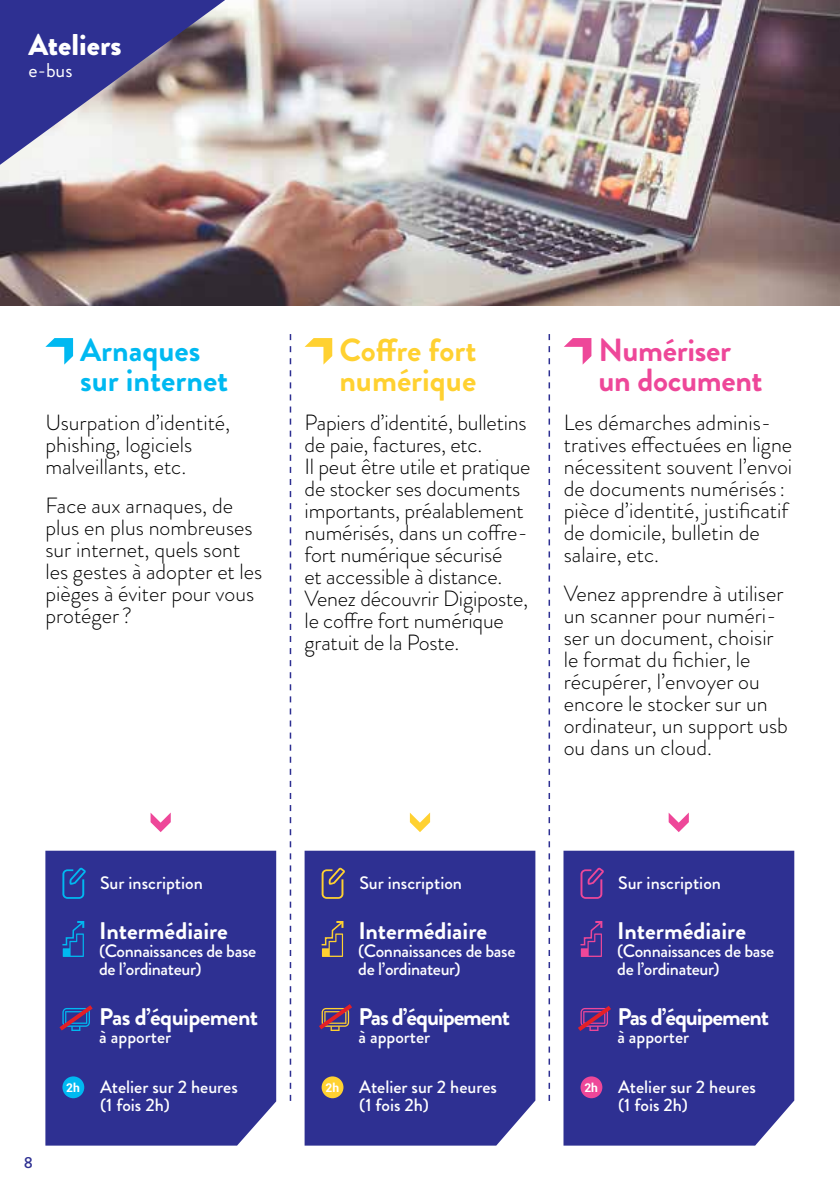
<style>
.page{position:relative;width:840px;height:1191px;background:#fff}
.page>*{position:absolute;margin:0;border:0;box-sizing:border-box;transform-origin:0 0}
.t1{font:700 32px/30px "Brandon Grotesque";color:#ffd131}
.t2{font:700 32px/30px "Brandon Grotesque";letter-spacing:-.01em;color:#ee4799}
.t3{font:700 32px/30px "Brandon Grotesque";color:#00b9f1}
.t4{font:900 30px "Brandon Grotesque";color:#fff}
.t5{font:700 24px "Brandon Grotesque";letter-spacing:-.015em;color:#fff}
.t6{font:700 24px "Brandon Grotesque";letter-spacing:-.045em;color:#fff}
.t7{font:300 22px/22px "Brandon Grotesque";color:#000}
.t8{font:20px "Brandon Grotesque";color:#fff}
.t9{font:500 18px/18px "Brandon Grotesque";color:#fff}
.t10{font:500 18px/18px "Brandon Grotesque";letter-spacing:-.02em;color:#fff}
.t11{font:500 16px "Brandon Grotesque";color:#2e3092}
.s1{font-family:"Roboto";font-weight:700;font-size:12px}
</style>
<div class="page">
<img style="left:0;top:0;width:839px;height:306px">
<svg style="left:409px;top:812px;width:21px;height:20px"></svg>
<svg style="left:668px;top:812px;width:20px;height:20px"></svg>
<hr style="left:839px;top:0;width:1px;height:306px;background:#e6e7e8">
<svg style="left:793px;top:875px;width:1px;height:227px"></svg>
<svg style="left:548px;top:334px;width:1px;height:767px"></svg>
<svg style="left:289px;top:334px;width:2px;height:767px"></svg>
<div style="left:304px;top:850px;width:231px;height:295px;background:#2e3092"></div>
<svg style="left:321px;top:867px;width:24px;height:32px"></svg>
<svg style="left:320px;top:920px;width:24px;height:37px"></svg>
<div style="left:321px;top:1076px;width:22px;height:22px;background:#ffd131;border-radius:50%"></div>
<div style="left:563px;top:850px;width:230px;height:295px;background:#2e3092"></div>
<svg style="left:580px;top:867px;width:23px;height:32px"></svg>
<svg style="left:578px;top:920px;width:25px;height:37px"></svg>
<div style="left:580px;top:1076px;width:22px;height:22px;background:#ee4799;border-radius:50%"></div>
<svg style="left:304px;top:338px;width:28px;height:26px"></svg>
<svg style="left:564px;top:338px;width:27px;height:26px"></svg>
<svg style="left:314px;top:1000px;width:42px;height:33px"></svg>
<svg style="left:0;top:0;width:225px;height:165px;background:#7a76a7"></svg>
<div style="left:45px;top:850px;width:231px;height:295px;background:#2e3092"></div>
<svg style="left:62px;top:867px;width:24px;height:32px"></svg>
<svg style="left:61px;top:920px;width:24px;height:37px"></svg>
<div style="left:62px;top:1076px;width:22px;height:22px;background:#00b9f1;border-radius:50%"></div>
<svg style="left:45px;top:338px;width:28px;height:26px"></svg>
<svg style="left:150px;top:812px;width:21px;height:20px"></svg>
<svg style="left:55px;top:1001px;width:42px;height:33px"></svg>
<svg style="left:573px;top:1002px;width:42px;height:33px"></svg>
<h2 class="t4" style="left:29px;top:24px;width:94px">Ateliers</h2>
<p class="t8" style="left:29px;top:57px;width:45px">e-bus</p>
<h1 class="t3" style="left:80px;top:335px;width:150px">Arnaques sur internet</h1>
<p class="t7" style="left:45px;top:411px;width:186px">Usurpation d’identité, phishing, logiciels malveillants, etc.</p>
<p class="t7" style="left:45px;top:494px;width:218px">Face aux arnaques, de plus en plus nombreuses sur internet, quels sont les gestes à adopter et les pièges à éviter pour vous protéger ?</p>
<h1 class="t1" style="left:339px;top:335px;width:138px">Coffre fort numérique</h1>
<p class="t7" style="left:304px;top:411px;width:227px">Papiers d’identité, bulletins de paie, factures, etc.<br>Il peut être utile et pratique de stocker ses documents importants, préalablement numérisés, dans un coffre&shy;fort numérique sécurisé<br>et accessible à distance.<br>Venez découvrir Digiposte, le coffre fort numérique gratuit de la Poste.</p>
<h1 class="t2" style="left:598px;top:335px;width:166px">Numériser un document</h1>
<p class="t7" style="left:563px;top:411px;width:230px">Les démarches adminis&shy;tratives effectuées en ligne nécessitent souvent l’envoi de documents numérisés: pièce d’identité, justificatif de domicile, bulletin de salaire, etc.</p>
<p class="t7" style="left:563px;top:582px;width:225px">Venez apprendre à utiliser un scanner pour numéri&shy;ser un document, choisir le format du fichier, le récupérer, l’envoyer ou encore le stocker sur un ordinateur, un support usb ou dans un cloud.</p>
<p class="t11" style="left:24px;top:1151px;width:11px">8</p>
<p class="t9" style="left:100px;top:873px;width:104px">Sur inscription</p>
<p class="t5" style="left:99px;top:913px;width:130px">Intermédiaire</p>
<p class="t10" style="left:99px;top:941px;width:158px">(Connaissances de base de l’ordinateur)</p>
<p class="t5" style="left:99px;top:999px;width:160px">Pas d’équipement</p>
<p class="t9" style="left:99px;top:1027px;width:73px">à apporter</p>
<p class="t9" style="left:100px;top:1077px;width:139px;text-indent:-34px"><span class="s1">2h</span> Atelier sur 2 heures (1 fois 2h)</p>
<p class="t9" style="left:359px;top:873px;width:104px">Sur inscription</p>
<p class="t5" style="left:358px;top:913px;width:130px">Intermédiaire</p>
<p class="t10" style="left:358px;top:941px;width:158px">(Connaissances de base de l’ordinateur)</p>
<p class="t6" style="left:358px;top:999px;width:153px">Pas d’équipement</p>
<p class="t9" style="left:358px;top:1027px;width:73px">à apporter</p>
<p class="t9" style="left:359px;top:1077px;width:139px;text-indent:-34px"><span class="s1">2h</span> Atelier sur 2 heures (1 fois 2h)</p>
<p class="t9" style="left:618px;top:873px;width:104px">Sur inscription</p>
<p class="t5" style="left:617px;top:913px;width:130px">Intermédiaire</p>
<p class="t10" style="left:617px;top:941px;width:158px">(Connaissances de base de l’ordinateur)</p>
<p class="t6" style="left:617px;top:999px;width:153px">Pas d’équipement</p>
<p class="t9" style="left:617px;top:1027px;width:73px">à apporter</p>
<p class="t9" style="left:618px;top:1077px;width:139px;text-indent:-34px"><span class="s1">2h</span> Atelier sur 2 heures (1 fois 2h)</p>
</div>
